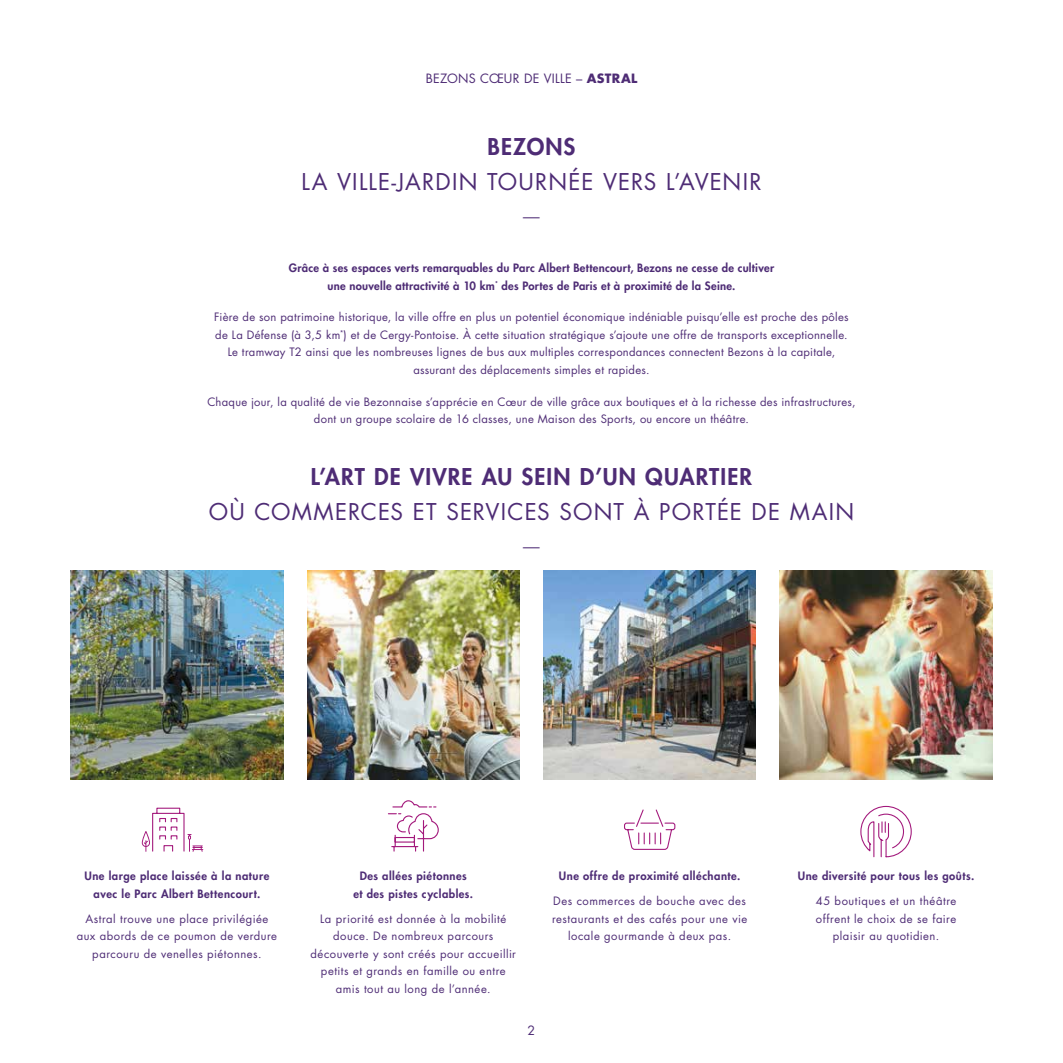
<style>
.page{position:relative;width:1063px;height:1063px;background:#fff}
.page>*{position:absolute;margin:0;border:0;box-sizing:border-box;transform-origin:0 0}
.t1{font:22.5px "Futura Std";letter-spacing:.05em;color:#4e2c75}
.t2{font:800 22.5px "Futura Std";letter-spacing:.05em;color:#4e2c75}
.t3{font:300 22.5px "Futura Std";color:#4e2c75}
.t4{font:12.5px "Futura Std";letter-spacing:.025em;color:#4e2c75}
.t5{font:11.25px/17.5px "Futura Std";letter-spacing:.03em;color:#4e2c75;text-align:center}
.t6{font:800 11.25px/17.5px "Futura Std";letter-spacing:.035em;color:#4e2c75;text-align:center}
.s1{font-weight:700}
</style>
<div class="page">
<img style="left:71px;top:571px;width:212px;height:209px">
<img style="left:544px;top:571px;width:212px;height:209px">
<img style="left:307px;top:571px;width:212px;height:209px">
<img style="left:780px;top:571px;width:212px;height:209px">
<svg style="left:142px;top:807px;width:61px;height:45px"></svg>
<svg style="left:388px;top:800px;width:51px;height:52px"></svg>
<svg style="left:624px;top:809px;width:52px;height:41px"></svg>
<svg style="left:860px;top:805px;width:52px;height:53px"></svg>
<p class="t4" style="left:426px;top:71px;width:213px">BEZONS CŒUR DE VILLE – <span class="s1">ASTRAL</span></p>
<h1 class="t2" style="left:488px;top:132px;width:89px">BEZONS</h1>
<h1 class="t1" style="left:301px;top:167px;width:462px">LA VILLE-JARDIN TOURNÉE VERS L’AVENIR</h1>
<h1 class="t3" style="left:520px;top:203px;width:24px">—</h1>
<p class="t6" style="left:289px;top:259px;width:487px">Grâce à ses espaces verts remarquables du Parc Albert Bettencourt, Bezons ne cesse de cultiver une nouvelle attractivité à 10 km<sup>*</sup> des Portes de Paris et à proximité de la Seine.</p>
<p class="t5" style="left:214px;top:309px;width:636px">Fière de son patrimoine historique, la ville offre en plus un potentiel économique indéniable puisqu’elle est proche des pôles de La Défense (à 3,5 km<sup>*</sup>) et de Cergy-Pontoise. À cette situation stratégique s’ajoute une offre de transports exceptionnelle.<br>Le tramway T2 ainsi que les nombreuses lignes de bus aux multiples correspondances connectent Bezons à la capitale, assurant des déplacements simples et rapides.</p>
<p class="t5" style="left:207px;top:393px;width:650px">Chaque jour, la qualité de vie Bezonnaise s’apprécie en Cœur de ville grâce aux boutiques et à la richesse des infrastructures, dont un groupe scolaire de 16 classes, une Maison des Sports, ou encore un théâtre.</p>
<h1 class="t2" style="left:311px;top:463px;width:443px">L’ART DE VIVRE AU SEIN D’UN QUARTIER</h1>
<h1 class="t1" style="left:209px;top:498px;width:647px">OÙ COMMERCES ET SERVICES SONT À PORTÉE DE MAIN</h1>
<h1 class="t3" style="left:520px;top:533px;width:24px">—</h1>
<p class="t6" style="left:84px;top:868px;width:186px">Une large place laissée à la nature avec le Parc Albert Bettencourt.</p>
<p class="t5" style="left:77px;top:910px;width:202px">Astral trouve une place privilégiée aux abords de ce poumon de verdure parcouru de venelles piétonnes.</p>
<p class="t6" style="left:353px;top:868px;width:121px">Des allées piétonnes<br>et des pistes cyclables.</p>
<p class="t5" style="left:311px;top:910px;width:207px">La priorité est donnée à la mobilité douce. De nombreux parcours découverte y sont créés pour accueillir petits et grands en famille ou entre amis tout au long de l’année.</p>
<p class="t4" style="left:528px;top:1023px;width:9px">2</p>
<p class="t6" style="left:559px;top:868px;width:183px">Une offre de proximité alléchante.</p>
<p class="t5" style="left:552px;top:892px;width:197px">Des commerces de bouche avec des restaurants et des cafés pour une vie locale gourmande à deux pas.</p>
<p class="t6" style="left:798px;top:868px;width:178px">Une diversité pour tous les goûts.</p>
<p class="t5" style="left:816px;top:892px;width:142px">45 boutiques et un théâtre offrent le choix de se faire plaisir au quotidien.</p>
</div>
